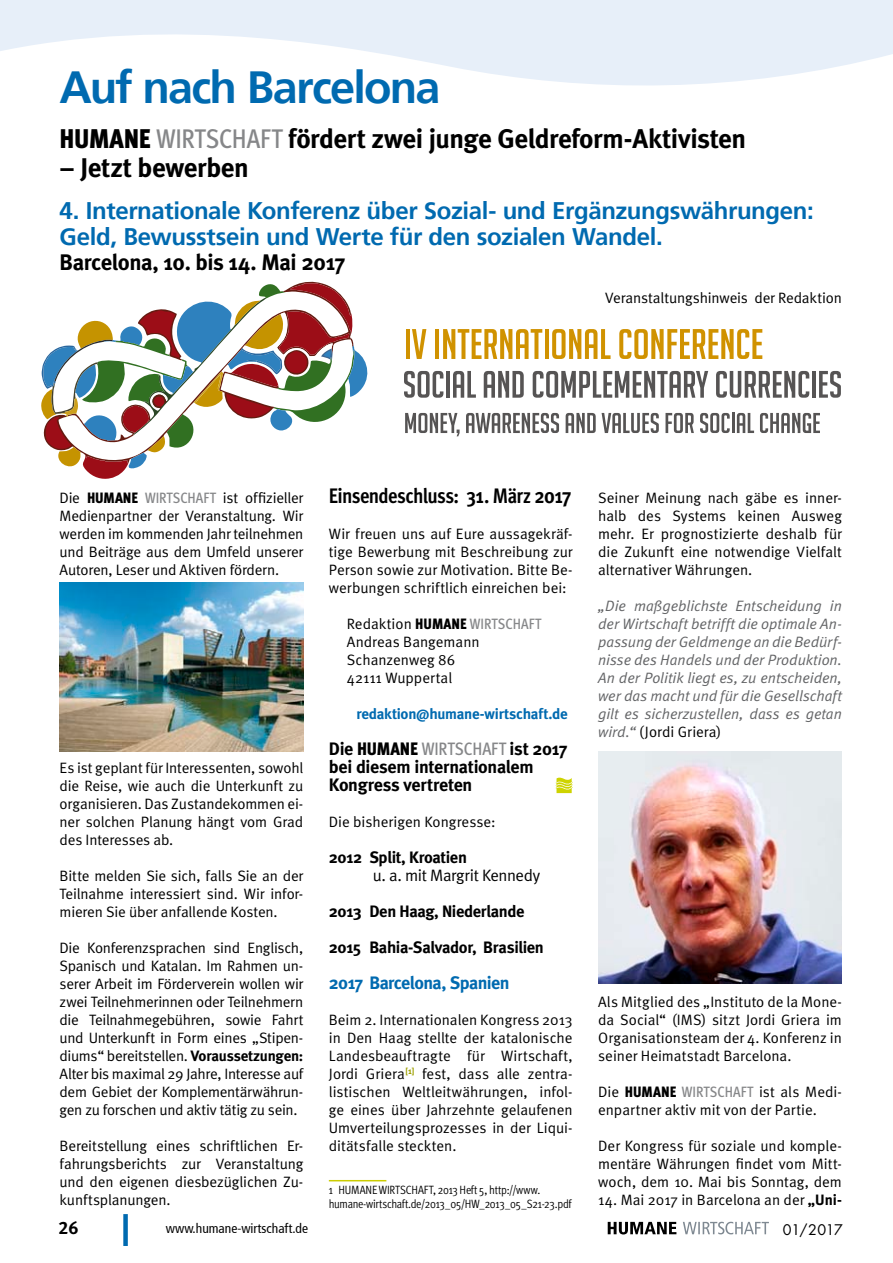
<style>
.page{position:relative;width:893px;height:1263px;background:#fff}
.page>*{position:absolute;margin:0;border:0;box-sizing:border-box;transform-origin:0 0}
.Headline_1{font:700 45px "Frutiger 65";letter-spacing:-.04em;color:#006ab0}
.Headline_2{font:700 27px "Meta";letter-spacing:-.015em;color:#000}
.Headline_1-2{font:700 24px/26.4px "Frutiger 65";letter-spacing:-.015em;color:#006ab0}
.Headline_1-3{font:700 22.5px "Meta";letter-spacing:-.02em;color:#000}
.Zwischenüberschrift{font:700 21px "Meta Cond";letter-spacing:-.03em;color:#000}
.Zwischenüberschrift-2{font:700 18px/18px "Meta";letter-spacing:-.015em;color:#000}
.Fließtext_Meta_Norma{font:700 18px "Meta";letter-spacing:-.035em;color:#006ab0}
.t1{font:18px "Meta Bold LF";color:#000}
.Fließtext_Meta_Norma-2{font:700 16.5px "Meta";letter-spacing:-.02em;color:#000}
.Fließtext_Meta_Norma-3{font:16.5px "Meta Normal";letter-spacing:-.02em;color:#000}
.Fließtext_Meta_Norma-4{font:15px/18px "Meta Normal";letter-spacing:-.005em;color:#000;text-align:justify}
.Fließtext_Meta_Norma-5{font:italic 15px/18px "Meta Normal";color:#636466;text-align:justify}
.Autor{font:15px "Meta Normal";letter-spacing:-.01em;color:#000}
.Zwischenüberschrift-3{font:700 15px "Meta";letter-spacing:-.02em;color:#006ab0}
.Fließtext_Meta_Norma-6{font:15px "Meta Cond Medium LF";letter-spacing:.005em;color:#868789}
.t2{font:14.25px "Futura";letter-spacing:-.025em;color:#000}
.t3{font:condensed 13.5px "Frutiger 57";color:#000}
.Fußnote_enge_Zeile{font:12px/13.5px "Meta Cond Normal";letter-spacing:-.015em;color:#000}
.s1{font-family:"Meta Cond Black LF";font-weight:400}
.s2{font-family:"Meta Cond Medium LF";font-weight:400;color:#868789}
.s3{font-family:"Meta Cond Black LF"}
.s4{font-family:"Meta Cond Medium LF";color:#868789}
.s5{font-family:"Meta";font-weight:700}
.s6{font-family:"Meta Normal";color:#000}
.s7{font-family:"Meta Cond Black LF";color:#000}
.s8{font-style:normal;color:#000}
</style>
<div class="page">
<div style="left:123px;top:1214px;width:5px;height:32px;background:#006ab0"></div>
<svg style="left:608px;top:1222px;width:68px;height:12px"></svg>
<svg style="left:683px;top:1222px;width:86px;height:12px"></svg>
<svg style="left:404px;top:371px;width:39px;height:27px"></svg>
<hr style="left:446px;top:371px;width:4px;height:27px;background:#565454">
<svg style="left:453px;top:371px;width:23px;height:27px"></svg>
<svg style="left:484px;top:371px;width:40px;height:27px"></svg>
<svg style="left:533px;top:371px;width:175px;height:27px"></svg>
<svg style="left:716px;top:371px;width:93px;height:27px"></svg>
<hr style="left:812px;top:371px;width:4px;height:27px;background:#565454">
<svg style="left:819px;top:371px;width:22px;height:27px"></svg>
<hr style="left:406px;top:329px;width:4px;height:30px;background:#d09200">
<svg style="left:412px;top:329px;width:14px;height:30px"></svg>
<hr style="left:435px;top:329px;width:4px;height:30px;background:#d09200">
<svg style="left:443px;top:329px;width:99px;height:30px"></svg>
<hr style="left:545px;top:329px;width:4px;height:30px;background:#d09200">
<svg style="left:552px;top:329px;width:59px;height:30px"></svg>
<svg style="left:619px;top:329px;width:143px;height:30px"></svg>
<svg style="left:405px;top:413px;width:55px;height:23px"></svg>
<svg style="left:466px;top:413px;width:93px;height:20px"></svg>
<svg style="left:566px;top:413px;width:30px;height:20px"></svg>
<svg style="left:602px;top:413px;width:57px;height:20px"></svg>
<svg style="left:665px;top:413px;width:29px;height:20px"></svg>
<svg style="left:700px;top:413px;width:30px;height:20px"></svg>
<hr style="left:732px;top:413px;width:2px;height:20px;background:#565454">
<svg style="left:737px;top:413px;width:17px;height:20px"></svg>
<svg style="left:760px;top:413px;width:60px;height:20px"></svg>
<svg style="left:41px;top:319px;width:327px;height:160px"></svg>
<img style="left:60px;top:582px;width:243px;height:170px">
<svg style="left:556px;top:778px;width:17px;height:15px"></svg>
<hr style="left:329px;top:1180px;width:57px;height:1px;background:#cc0">
<img style="left:598px;top:752px;width:244px;height:231px">
<svg style="left:0;top:0;width:893px;height:86px;fill:#e7eff9"></svg>
<p class="Headline_1" style="left:60px;top:61px;width:382px">Auf nach Barcelona</p>
<p class="Headline_2" style="left:60px;top:122px;width:688px"><span class="s1">HUMANE</span> <span class="s2">WIRTSCHAFT</span> fördert zwei junge Geldreform-Aktivisten</p>
<p class="Headline_2" style="left:60px;top:152px;width:191px">– Jetzt bewerben</p>
<p class="Headline_1-2" style="left:60px;top:197px;width:756px">4. Internationale Konferenz über Sozial- und Ergänzungswährungen:<br>Geld, Bewusstsein und Werte für den sozialen Wandel.</p>
<p class="Headline_1-3" style="left:60px;top:249px;width:287px">Barcelona, 10. bis 14. Mai 2017</p>
<p class="Autor" style="left:605px;top:289px;width:238px">Veranstaltungshinweis der Redaktion</p>
<p class="Fließtext_Meta_Norma-4" style="left:60px;top:489px;width:245px">Die <span class="s3">HUMANE</span> <span class="s4">WIRTSCHAFT</span> ist offizieller Medienpartner der Veranstaltung. Wir werden im kommenden Jahr teilnehmen und Beiträge aus dem Umfeld unserer Autoren, Leser und Aktiven fördern.</p>
<p class="Fließtext_Meta_Norma-4" style="left:60px;top:759px;width:245px">Es ist geplant für Interessenten, sowohl die Reise, wie auch die Unterkunft zu organisieren. Das Zustandekommen ei&shy;ner solchen Planung hängt vom Grad des Interesses ab.</p>
<p class="Fließtext_Meta_Norma-4" style="left:60px;top:867px;width:245px">Bitte melden Sie sich, falls Sie an der Teilnahme interessiert sind. Wir infor&shy;mieren Sie über anfallende Kosten.</p>
<p class="Fließtext_Meta_Norma-4" style="left:60px;top:939px;width:245px">Die Konferenzsprachen sind Englisch, Spanisch und Katalan. Im Rahmen un&shy;serer Arbeit im Förderverein wollen wir zwei Teilnehmerinnen oder Teilnehmern die Teilnahmegebühren, sowie Fahrt und Unterkunft in Form eines „Stipen&shy;diums“ bereitstellen. <span class="s5">Voraussetzungen:<br></span>Alter bis maximal 29 Jahre, Interesse auf dem Gebiet der Komplementärwährun&shy;gen zu forschen und aktiv tätig zu sein.</p>
<p class="Fließtext_Meta_Norma-4" style="left:60px;top:1137px;width:245px">Bereitstellung eines schriftlichen Er&shy;fahrungsberichts zur Veranstaltung und den eigenen diesbezüglichen Zu&shy;kunftsplanungen.</p>
<p class="Zwischenüberschrift" style="left:329px;top:484px;width:244px">Einsendeschluss: 31. März 2017</p>
<p class="Fließtext_Meta_Norma-4" style="left:329px;top:525px;width:245px">Wir freuen uns auf Eure aussagekräf&shy;tige Bewerbung mit Beschreibung zur Person sowie zur Motivation. Bitte Be&shy;werbungen schriftlich einreichen bei:</p>
<p class="Fließtext_Meta_Norma-6" style="left:347px;top:615px;width:196px"><span class="s6">Redaktion</span> <span class="s7">HUMANE</span> WIRTSCHAFT</p>
<p class="Fließtext_Meta_Norma-4" style="left:347px;top:633px;width:134px">Andreas Bangemann</p>
<p class="Fließtext_Meta_Norma-4" style="left:347px;top:651px;width:110px">Schanzenweg 86</p>
<p class="Fließtext_Meta_Norma-4" style="left:347px;top:669px;width:107px">42111 Wuppertal</p>
<p class="Zwischenüberschrift-3" style="left:356px;top:705px;width:213px">redaktion@humane-wirtschaft.de</p>
<p class="Zwischenüberschrift-2" style="left:329px;top:740px;width:240px">Die <span class="s1">HUMANE</span> <span class="s2">WIRTSCHAFT</span> ist 2017 bei diesem internationalem<br>Kongress vertreten</p>
<p class="Fließtext_Meta_Norma-4" style="left:329px;top:813px;width:168px">Die bisherigen Kongresse:</p>
<p class="Fließtext_Meta_Norma-2" style="left:329px;top:848px;width:140px">2012 Split, Kroatien</p>
<p class="Fließtext_Meta_Norma-3" style="left:373px;top:866px;width:169px">u. a. mit Margrit Kennedy</p>
<p class="Fließtext_Meta_Norma-2" style="left:329px;top:902px;width:197px">2013 Den Haag, Niederlande</p>
<p class="Fließtext_Meta_Norma-2" style="left:329px;top:938px;width:217px">2015 Bahia-Salvador, Brasilien</p>
<p class="Fließtext_Meta_Norma" style="left:329px;top:972px;width:182px">2017 Barcelona, Spanien</p>
<p class="Fließtext_Meta_Norma-4" style="left:329px;top:1011px;width:245px">Beim 2. Internationalen Kongress 2013 in Den Haag stellte der katalonische Landesbeauftragte für Wirtschaft, Jordi Griera<sup>[1]</sup> fest, dass alle zentra&shy;listischen Weltleitwährungen, infol&shy;ge eines über Jahrzehnte gelaufenen Umverteilungsprozesses in der Liqui&shy;ditätsfalle steckten.</p>
<p class="Fußnote_enge_Zeile" style="left:329px;top:1183px;width:244px">1 HUMANE WIRTSCHAFT, 2013 Heft 5, http://www. humane-wirtschaft.de/2013_05/HW_2013_05_S21-23.pdf</p>
<p class="Fließtext_Meta_Norma-4" style="left:598px;top:489px;width:245px">Seiner Meinung nach gäbe es inner&shy;halb des Systems keinen Ausweg mehr. Er prognostizierte deshalb für die Zukunft eine notwendige Vielfalt alternativer Währungen.</p>
<p class="Fließtext_Meta_Norma-5" style="left:598px;top:597px;width:245px">„Die maßgeblichste Entscheidung in der Wirtschaft betrifft die optimale An&shy;passung der Geldmenge an die Bedürf&shy;nisse des Handels und der Produktion.<br>An der Politik liegt es, zu entscheiden, wer das macht und für die Gesellschaft gilt es sicherzustellen, dass es getan wird.“ <span class="s8">(Jordi Griera)</span></p>
<p class="Fließtext_Meta_Norma-4" style="left:598px;top:993px;width:245px">Als Mitglied des „Instituto de la Mone&shy;da Social“ (IMS) sitzt Jordi Griera im Organisationsteam der 4. Konferenz in seiner Heimatstadt Barcelona.</p>
<p class="Fließtext_Meta_Norma-4" style="left:598px;top:1083px;width:245px">Die <span class="s3">HUMANE</span> <span class="s4">WIRTSCHAFT</span> ist als Medi&shy;enpartner aktiv mit von der Partie.</p>
<p class="Fließtext_Meta_Norma-4" style="left:598px;top:1137px;width:245px">Der Kongress für soziale und komple&shy;mentäre Währungen findet vom Mitt&shy;woch, dem 10. Mai bis Sonntag, dem</p>
<p class="Fließtext_Meta_Norma-4" style="left:598px;top:1191px;width:245px">14. Mai 2017 in Barcelona an der <span class="s5">„Uni-</span></p>
<p class="t1" style="left:58px;top:1217px;width:22px">26</p>
<p class="t3" style="left:166px;top:1220px;width:144px">www.humane-wirtschaft.de</p>
<p class="t2" style="left:783px;top:1220px;width:62px">01/2017</p>
</div>
